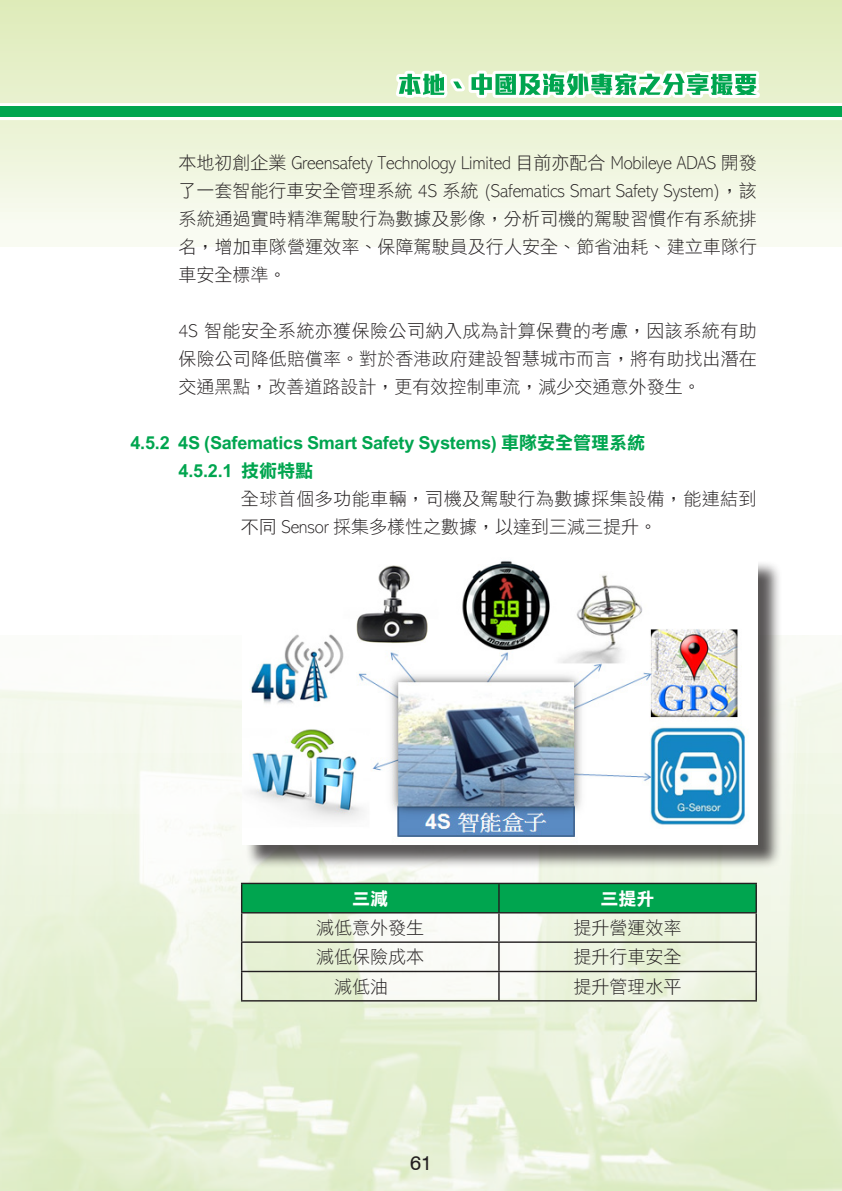
<style>
.page{position:relative;width:842px;height:1191px;background:#fff}
.page>*{position:absolute;margin:0;border:0;box-sizing:border-box;transform-origin:0 0}
.t1{font:20px "Swiss 721 BT";color:#231f20}
._4_1_1內文{font:18px/28px "DF Li Hei Lt HK BF";letter-spacing:.005em;color:#231f20;text-align:justify}
._4_1_1_1_內文{font:18px/28px "DF Li Hei Lt HK BF";letter-spacing:.025em;color:#231f20}
._4_1_1{font:18px "DF Li Hei Bd HK BF";color:#00a54f}
.內文{font:18px "DF Li Hei Lt HK BF";color:#231f20}
._4_1_1_1{font:18px "DF Li Hei Bd HK BF";color:#00a54f}
.內文-2{font:18px "DF Li Hei Bd HK BF";color:#fff}
</style>
<div class="page">
<svg style="left:0;top:0;width:842px;height:247px"></svg>
<img style="left:0;top:652px;width:842px;height:539px">
<svg style="left:0;top:58px;width:842px;height:63px"></svg>
<hr style="left:241px;top:882px;width:258px;height:2px;background:#231f20">
<hr style="left:499px;top:882px;width:258px;height:2px;background:#231f20">
<hr style="left:755px;top:884px;width:2px;height:28px;background:#231f20">
<hr style="left:499px;top:912px;width:258px;height:1px;background:#231f20">
<hr style="left:755px;top:913px;width:2px;height:28px;background:#231f20">
<hr style="left:499px;top:941px;width:258px;height:2px;background:#231f20">
<hr style="left:755px;top:943px;width:2px;height:27px;background:#231f20">
<svg style="left:241px;top:884px;width:515px;height:116px"></svg>
<hr style="left:499px;top:970px;width:258px;height:2px;background:#231f20">
<hr style="left:498px;top:972px;width:2px;height:28px;background:#231f20">
<hr style="left:755px;top:972px;width:2px;height:28px;background:#231f20">
<hr style="left:241px;top:1000px;width:258px;height:1px;background:#231f20">
<hr style="left:499px;top:1000px;width:258px;height:1px;background:#231f20">
<div style="left:245px;top:560px;width:537px;height:309px;background:#231f20;opacity:.75"></div>
<img style="left:242px;top:560px;width:515px;height:284px">
<p class="_4_1_1內文" style="left:179px;top:149px;width:580px">本地初創企業 Greensafety Technology Limited 目前亦配合 Mobileye ADAS 開發了一套智能行車安全管理系統 4S 系統 (Safematics Smart Safety System)，該系統通過實時精準駕駛行為數據及影像，分析司機的駕駛習慣作有系統排名，增加車隊營運效率、保障駕駛員及行人安全、節省油耗、建立車隊行車安全標準。</p>
<p class="_4_1_1內文" style="left:179px;top:317px;width:580px">4S 智能安全系統亦獲保險公司納入成為計算保費的考慮，因該系統有助保險公司降低賠償率。對於香港政府建設智慧城市而言，將有助找出潛在交通黑點，改善道路設計，更有效控制車流，減少交通意外發生。</p>
<p class="_4_1_1" style="left:130px;top:433px;width:516px">4.5.2 4S (Safematics Smart Safety Systems) 車隊安全管理系統</p>
<p class="_4_1_1_1" style="left:179px;top:461px;width:136px">4.5.2.1 技術特點</p>
<p class="_4_1_1_1_內文" style="left:241px;top:485px;width:517px">全球首個多功能車輛，司機及駕駛行為數據採集設備，能連結到不同 Sensor 採集多樣性之數據，以達到三減三提升。</p>
<p class="內文-2" style="left:352px;top:889px;width:37px">三減</p>
<p class="內文-2" style="left:601px;top:889px;width:55px">三提升</p>
<p class="內文" style="left:316px;top:918px;width:109px">減低意外發生</p>
<p class="內文" style="left:574px;top:918px;width:109px">提升營運效率</p>
<p class="內文" style="left:316px;top:947px;width:109px">減低保險成本</p>
<p class="內文" style="left:574px;top:947px;width:109px">提升行車安全</p>
<p class="內文" style="left:334px;top:977px;width:73px">減低油秏</p>
<p class="內文" style="left:574px;top:977px;width:109px">提升管理水平</p>
<p class="t1" style="left:410px;top:1149px;width:23px">61</p>
</div>
